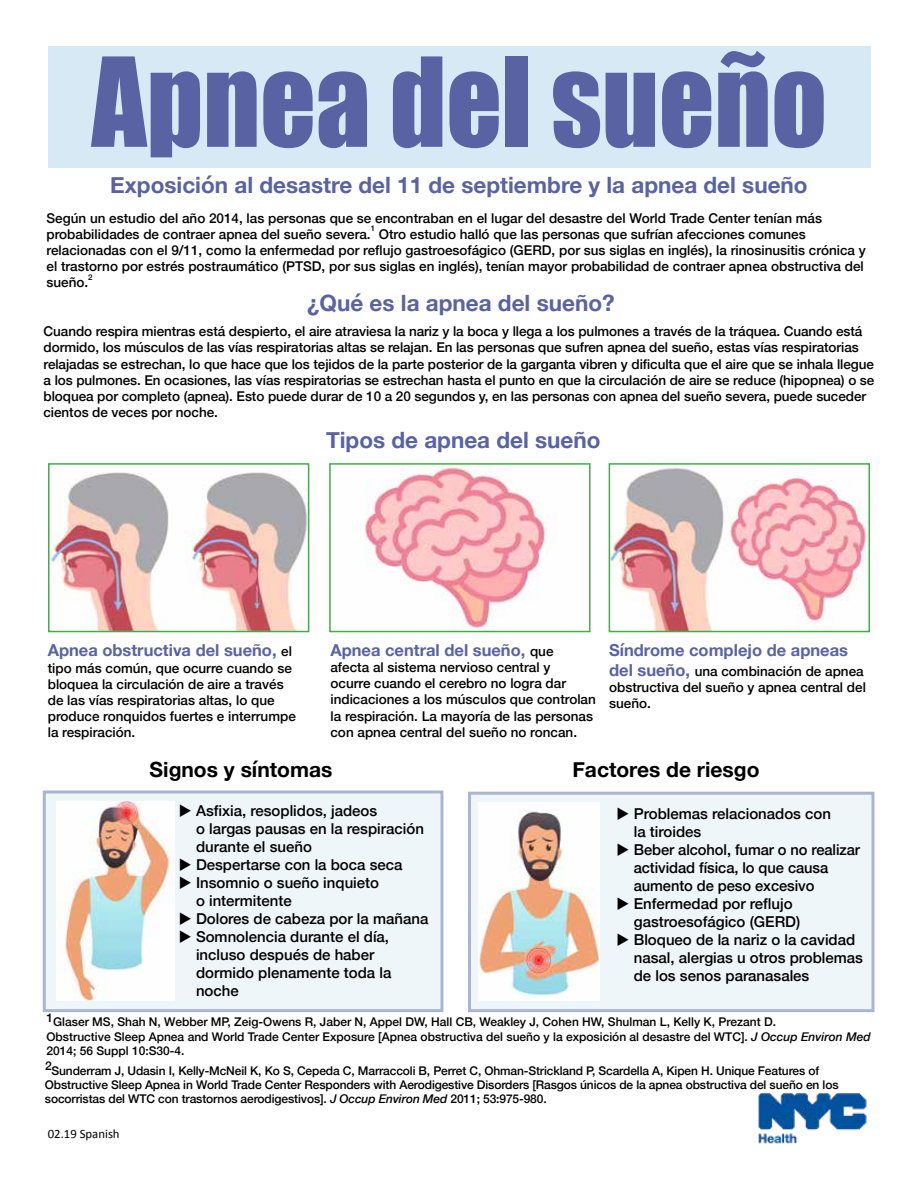
<style>
.page{position:relative;width:918px;height:1188px;background:#fff}
.page>*{position:absolute;margin:0;border:0;box-sizing:border-box;transform-origin:0 0}
.t1{font:114.3px "Impact";color:#5962a2;scale:.95 1}
.t2{font:700 22.5px "Helvetica Neue";color:#5963a4}
.t3{font:700 21px "Helvetica Neue";color:#000}
.t4{font:700 16.5px "Helvetica Neue";color:#5963a4}
.t5{font:500 15px/18px "Helvetica Neue";color:#000}
.t6{font:500 13.5px/16.2px "Helvetica Neue";color:#000}
.t7{font:12.75px "Calibri";color:#000}
.t8{font:500 12px/14.4px "Helvetica Neue";letter-spacing:-.01em;color:#000}
.t9{font:500 7.8px "Helvetica Neue";color:#000}
.s1{font-weight:500;font-size:13.5px;color:#000}
.s2{font-weight:700;font-size:16.5px;color:#5963a4}
.s3{font-style:italic}
</style>
<div class="page">
<div style="left:48px;top:46px;width:823px;height:122px;background:#d8e9f6"></div>
<div style="left:43px;top:790px;width:400px;height:222px;background:#eff6f9"></div>
<div style="left:468px;top:792px;width:406px;height:220px;background:#eff6f9"></div>
<img style="left:758px;top:1093px;width:109px;height:51px">
<img style="left:478px;top:803px;width:121px;height:198px">
<img style="left:57px;top:801px;width:117px;height:200px">
<img style="left:51px;top:472px;width:255px;height:157px">
<div style="left:48px;top:463px;width:261px;height:169px;border:2px solid #41ad49"></div>
<img style="left:365px;top:466px;width:190px;height:163px">
<div style="left:329px;top:463px;width:262px;height:169px;border:2px solid #41ad49"></div>
<img style="left:612px;top:468px;width:254px;height:161px">
<div style="left:609px;top:463px;width:261px;height:169px;border:2px solid #41ad49"></div>
<h1 class="t1" style="left:92px;top:13px;width:776px">Apnea del sueño</h1>
<h2 class="t2" style="left:110px;top:167px;width:699px">Exposición al desastre del 11 de septiembre y la apnea del sueño</h2>
<p class="t6" style="left:47px;top:209px;width:777px">Según un estudio del año 2014, las personas que se encontraban en el lugar del desastre del World Trade Center tenían más probabilidades de contraer apnea del sueño severa.</p>
<p class="t9" style="left:371px;top:222px;width:6px">1</p>
<p class="t6" style="left:47px;top:225px;width:821px;text-indent:332px">Otro estudio halló que las personas que sufrían afecciones comunes relacionadas con el 9/11, como la enfermedad por reflujo gastroesofágico (GERD, por sus siglas en inglés), la rinosinusitis crónica y el trastorno por estrés postraumático (PTSD, por sus siglas en inglés), tenían mayor probabilidad de contraer apnea obstructiva del sueño.</p>
<p class="t9" style="left:88px;top:271px;width:6px">2</p>
<h2 class="t2" style="left:307px;top:285px;width:309px">¿Qué es la apnea del sueño?</h2>
<p class="t6" style="left:44px;top:322px;width:832px">Cuando respira mientras está despierto, el aire atraviesa la nariz y la boca y llega a los pulmones a través de la tráquea. Cuando está dormido, los músculos de las vías respiratorias altas se relajan. En las personas que sufren apnea del sueño, estas vías respiratorias relajadas se estrechan, lo que hace que los tejidos de la parte posterior de la garganta vibren y dificulta que el aire que se inhala llegue a los pulmones. En ocasiones, las vías respiratorias se estrechan hasta el punto en que la circulación de aire se reduce (hipopnea) o se bloquea por completo (apnea). Esto puede durar de 10 a 20 segundos y, en las personas con apnea del sueño severa, puede suceder cientos de veces por noche.</p>
<h2 class="t2" style="left:326px;top:422px;width:276px">Tipos de apnea del sueño</h2>
<p class="t4" style="left:48px;top:638px;width:246px">Apnea obstructiva del sueño, <span class="s1">el</span></p>
<p class="t6" style="left:48px;top:659px;width:250px">tipo más común, que ocurre cuando se bloquea la circulación de aire a través de las vías respiratorias altas, lo que produce ronquidos fuertes e interrumpe la respiración.</p>
<p class="t4" style="left:330px;top:637px;width:225px">Apnea central del sueño, <span class="s1">que</span></p>
<p class="t6" style="left:330px;top:658px;width:267px">afecta al sistema nervioso central y<br>ocurre cuando el cerebro no logra dar indicaciones a los músculos que controlan la respiración. La mayoría de las personas con apnea central del sueño no roncan.</p>
<p class="t4" style="left:609px;top:637px;width:240px">Síndrome complejo de apneas</p>
<p class="t6" style="left:609px;top:662px;width:258px"><span class="s2">del sueño,</span> una combinación de apnea obstructiva del sueño y apnea central del sueño.</p>
<h3 class="t3" style="left:150px;top:753px;width:184px">Signos y síntomas</h3>
<p class="t5" style="left:196px;top:801px;width:229px;text-indent:-17px">◆ Asfixia, resoplidos, jadeos<br>o largas pausas en la respiración durante el sueño</p>
<p class="t5" style="left:179px;top:855px;width:225px">◆ Despertarse con la boca seca</p>
<p class="t5" style="left:196px;top:873px;width:185px;text-indent:-17px">◆ Insomnio o sueño inquieto o intermitente</p>
<p class="t5" style="left:179px;top:909px;width:251px">◆ Dolores de cabeza por la mañana</p>
<p class="t5" style="left:196px;top:927px;width:197px;text-indent:-17px">◆ Somnolencia durante el día, incluso después de haber dormido plenamente toda la noche</p>
<h3 class="t3" style="left:572px;top:753px;width:189px">Factores de riesgo</h3>
<p class="t5" style="left:634px;top:803px;width:199px;text-indent:-17px">◆ Problemas relacionados con la tiroides</p>
<p class="t5" style="left:634px;top:839px;width:228px;text-indent:-17px">◆ Beber alcohol, fumar o no realizar actividad física, lo que causa aumento de peso excesivo</p>
<p class="t5" style="left:634px;top:893px;width:168px;text-indent:-17px">◆ Enfermedad por reflujo gastroesofágico (GERD)</p>
<p class="t5" style="left:634px;top:929px;width:231px;text-indent:-17px">◆ Bloqueo de la nariz o la cavidad nasal, alergias u otros problemas de los senos paranasales</p>
<p class="t8" style="left:46px;top:1014px;width:826px">1Glaser MS, Shah N, Webber MP, Zeig-Owens R, Jaber N, Appel DW, Hall CB, Weakley J, Cohen HW, Shulman L, Kelly K, Prezant D.<br>Obstructive Sleep Apnea and World Trade Center Exposure [Apnea obstructiva del sueño y la exposición al desastre del WTC]. <span class="s3">J Occup Environ Med<br></span>2014; 56 Suppl 10:S30-4.</p>
<p class="t8" style="left:45px;top:1062px;width:795px">2Sunderram J, Udasin I, Kelly-McNeil K, Ko S, Cepeda C, Marraccoli B, Perret C, Ohman-Strickland P, Scardella A, Kipen H. Unique Features of<br>Obstructive Sleep Apnea in World Trade Center Responders with Aerodigestive Disorders [Rasgos únicos de la apnea obstructiva del sueño en los socorristas del WTC con trastornos aerodigestivos]. <span class="s3">J Occup Environ Med</span> 2011; 53:975-980.</p>
<p class="t7" style="left:48px;top:1126px;width:73px">02.19 Spanish</p>
</div>
